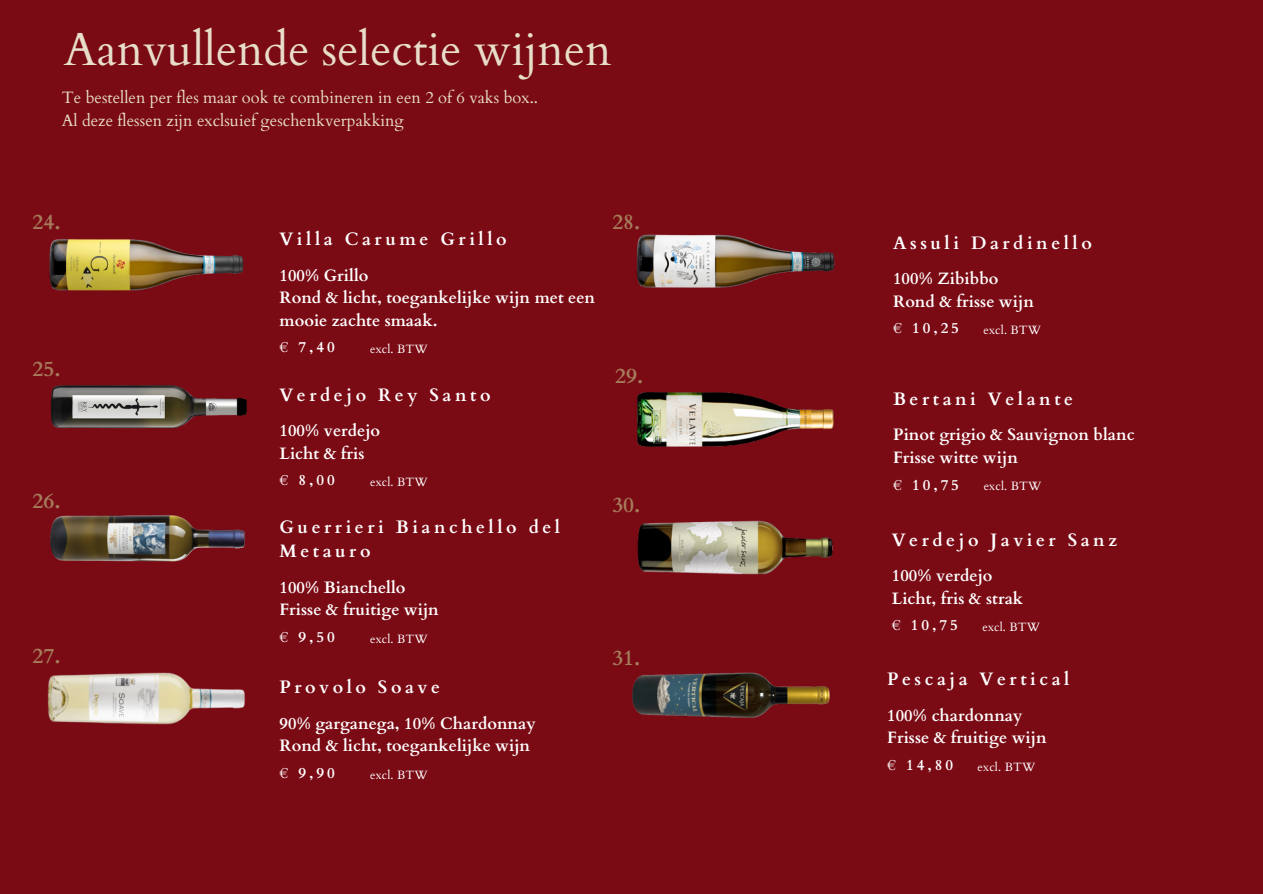
<style>
.page{position:relative;width:1263px;height:894px;background:#fff}
.page>*{position:absolute;margin:0;border:0;box-sizing:border-box;transform-origin:0 0}
.t1{font:46.5px "Cardo";color:#e8ddc9}
.t2{font:700 21.3px "Cardo";color:#a67b5b}
.t3{font:700 18px/24.8px "Cardo";letter-spacing:.2em;color:#fff}
.t4{font:700 16.5px/22.5px "Cardo";color:#fff}
.t5{font:16.5px/22.5px "Cardo";color:#e8ddc9}
.t6{font:700 15px "Cardo";letter-spacing:.195em;color:#fff}
.t7{font:12px "Cardo";letter-spacing:.015em;color:#fff}
</style>
<div class="page">
<div style="left:0;top:0;width:1263px;height:893px;background:#7a0a14"></div>
<img style="left:49px;top:239px;width:195px;height:52px">
<img style="left:50px;top:515px;width:195px;height:47px">
<img style="left:50px;top:385px;width:197px;height:44px">
<img style="left:637px;top:520px;width:196px;height:55px">
<img style="left:47px;top:672px;width:198px;height:53px">
<img style="left:637px;top:392px;width:197px;height:55px">
<img style="left:636px;top:234px;width:199px;height:54px">
<img style="left:632px;top:672px;width:197px;height:46px">
<h5 class="t1" style="left:64px;top:19px;width:549px">Aanvullende selectie wijnen</h5>
<p class="t5" style="left:62px;top:87px;width:478px">Te bestellen per fles maar ook te combineren in een 2 of 6 vaks box..<br>Al deze flessen zijn exclsuief geschenkverpakking</p>
<h3 class="t2" style="left:33px;top:207px;width:30px">24.</h3>
<p class="t3" style="left:279px;top:227px;width:229px">Villa Carume Grillo</p>
<h3 class="t2" style="left:612px;top:207px;width:30px">28.</h3>
<h2 class="t4" style="left:280px;top:264px;width:317px">100% Grillo<br>Rond &amp; licht, toegankelijke wijn met een mooie zachte smaak.</h2>
<h3 class="t6" style="left:280px;top:337px;width:57px">€ 7,40</h3>
<h4 class="t7" style="left:370px;top:341px;width:59px">excl. BTW</h4>
<h3 class="t2" style="left:33px;top:355px;width:30px">25.</h3>
<h3 class="t2" style="left:615px;top:361px;width:30px">29.</h3>
<h3 class="t3" style="left:279px;top:382px;width:213px">Verdejo Rey Santo</h3>
<h3 class="t4" style="left:280px;top:419px;width:102px">100% verdejo<br>Licht &amp; fris</h3>
<h5 class="t6" style="left:280px;top:470px;width:57px">€ 8,00</h5>
<p class="t7" style="left:370px;top:474px;width:59px">excl. BTW</p>
<h5 class="t2" style="left:33px;top:487px;width:30px">26.</h5>
<h5 class="t2" style="left:612px;top:491px;width:30px">30.</h5>
<h2 class="t3" style="left:279px;top:514px;width:282px">Guerrieri Bianchello del<br>Metauro</h2>
<p class="t4" style="left:280px;top:576px;width:161px">100% Bianchello<br>Frisse &amp; fruitige wijn</p>
<p class="t6" style="left:280px;top:627px;width:57px">€ 9,50</p>
<h5 class="t7" style="left:370px;top:630px;width:59px">excl. BTW</h5>
<p class="t2" style="left:33px;top:641px;width:30px">27.</p>
<p class="t2" style="left:612px;top:643px;width:30px">31.</p>
<p class="t3" style="left:279px;top:675px;width:162px">Provolo Soave</p>
<h2 class="t4" style="left:280px;top:712px;width:258px">90% garganega, 10% Chardonnay<br>Rond &amp; licht, toegankelijke wijn</h2>
<h2 class="t6" style="left:280px;top:763px;width:57px">€ 9,90</h2>
<p class="t7" style="left:370px;top:766px;width:59px">excl. BTW</p>
<h3 class="t3" style="left:893px;top:230px;width:200px">Assuli Dardinello</h3>
<h3 class="t4" style="left:893px;top:267px;width:142px">100% Zibibbo<br>Rond &amp; frisse wijn</h3>
<h5 class="t6" style="left:893px;top:318px;width:67px">€ 10,25</h5>
<p class="t7" style="left:983px;top:322px;width:59px">excl. BTW</p>
<h2 class="t3" style="left:893px;top:387px;width:182px">Bertani Velante</h2>
<p class="t4" style="left:893px;top:424px;width:243px">Pinot grigio &amp; Sauvignon blanc<br>Frisse witte wijn</p>
<p class="t6" style="left:893px;top:474px;width:67px">€ 10,75</p>
<h5 class="t7" style="left:984px;top:478px;width:59px">excl. BTW</h5>
<h3 class="t3" style="left:892px;top:527px;width:227px">Verdejo Javier Sanz</h3>
<p class="t4" style="left:892px;top:564px;width:133px">100% verdejo<br>Licht, fris &amp; strak</p>
<h3 class="t6" style="left:892px;top:615px;width:67px">€ 10,75</h3>
<h2 class="t7" style="left:982px;top:619px;width:59px">excl. BTW</h2>
<h3 class="t3" style="left:887px;top:667px;width:184px">Pescaja Vertical</h3>
<h3 class="t4" style="left:887px;top:704px;width:161px">100% chardonnay<br>Frisse &amp; fruitige wijn</h3>
<h5 class="t6" style="left:887px;top:754px;width:67px">€ 14,80</h5>
<p class="t7" style="left:978px;top:758px;width:59px">excl. BTW</p>
</div>
